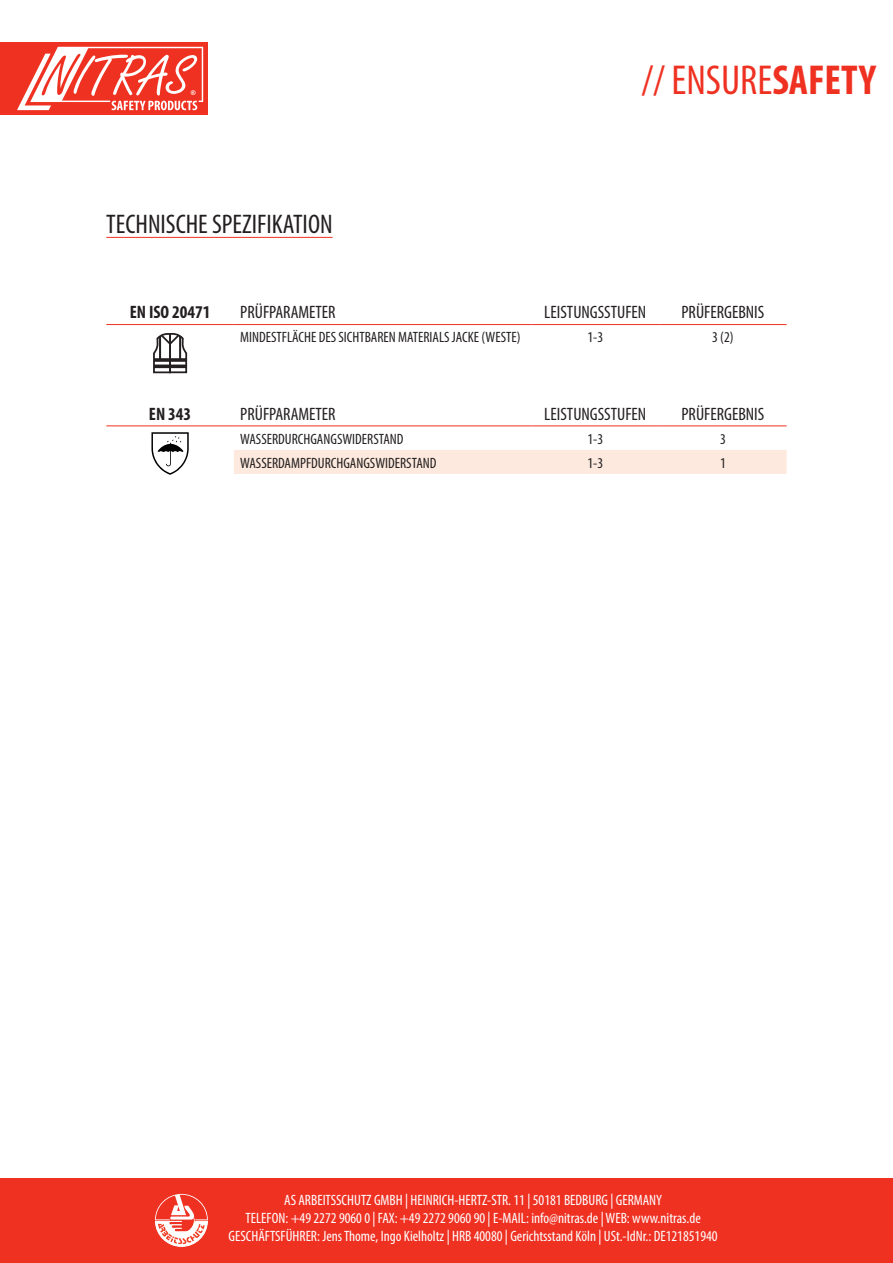
<style>
.page{position:relative;width:893px;height:1263px;background:#fff}
.page>*{position:absolute;margin:0;border:0;box-sizing:border-box;transform-origin:0 0}
.t1{font:condensed 42px "Myriad Pro";color:#ef3122}
.t2{font:condensed 27px "Myriad Pro";color:#231f20}
.t3{font:condensed 18px "Myriad Pro";color:#231f20}
.t4{font:700 condensed 18px "Myriad Pro";color:#231f20}
.t5{font:condensed 15px/18px "Myriad Pro";color:#fff;text-align:center}
.t6{font:condensed 15px "Myriad Pro";color:#231f20}
.s1{font-weight:700}
</style>
<div class="page">
<div style="left:0;top:1178px;width:893px;height:85px;background:#ef3122"></div>
<div style="left:0;top:43px;width:207px;height:72px;background:#ef3122"></div>
<svg style="left:17px;top:47px;width:186px;height:63px"></svg>
<svg style="left:155px;top:1194px;width:53px;height:53px"></svg>
<hr style="left:106px;top:237px;width:227px;height:1px;background:#ef3122">
<hr style="left:106px;top:324px;width:128px;height:1px;background:#ef3122">
<hr style="left:234px;top:324px;width:297px;height:1px;background:#ef3122">
<hr style="left:531px;top:324px;width:128px;height:1px;background:#ef3122">
<hr style="left:659px;top:324px;width:128px;height:1px;background:#ef3122">
<svg style="left:153px;top:333px;width:35px;height:40px"></svg>
<hr style="left:179px;top:336px;width:2px;height:23px;background:#231f20">
<hr style="left:159px;top:336px;width:2px;height:23px;background:#231f20">
<div style="left:234px;top:450px;width:553px;height:24px;background:#fde9dd"></div>
<hr style="left:106px;top:425px;width:128px;height:1px;background:#ef3122">
<hr style="left:234px;top:425px;width:297px;height:1px;background:#ef3122">
<hr style="left:531px;top:425px;width:128px;height:1px;background:#ef3122">
<hr style="left:659px;top:425px;width:128px;height:1px;background:#ef3122">
<svg style="left:151px;top:432px;width:38px;height:43px"></svg>
<p class="t2" style="left:106px;top:208px;width:228px">TECHNISCHE SPEZIFIKATION</p>
<h1 class="t1" style="left:641px;top:55px;width:236px">// ENSURE<span class="s1">SAFETY</span></h1>
<p class="t4" style="left:130px;top:301px;width:82px">EN ISO 20471</p>
<p class="t3" style="left:240px;top:301px;width:97px">PRÜFPARAMETER</p>
<p class="t3" style="left:544px;top:301px;width:104px">LEISTUNGSSTUFEN</p>
<p class="t3" style="left:681px;top:301px;width:84px">PRÜFERGEBNIS</p>
<p class="t6" style="left:240px;top:328px;width:282px">MINDESTFLÄCHE DES SICHTBAREN MATERIALS JACKE (WESTE)</p>
<p class="t6" style="left:587px;top:328px;width:17px">1-3</p>
<p class="t6" style="left:712px;top:328px;width:23px">3 (2)</p>
<p class="t4" style="left:149px;top:402px;width:44px">EN 343</p>
<p class="t3" style="left:240px;top:403px;width:97px">PRÜFPARAMETER</p>
<p class="t3" style="left:544px;top:403px;width:104px">LEISTUNGSSTUFEN</p>
<p class="t3" style="left:681px;top:403px;width:84px">PRÜFERGEBNIS</p>
<p class="t6" style="left:240px;top:429px;width:165px">WASSERDURCHGANGSWIDERSTAND</p>
<p class="t6" style="left:587px;top:429px;width:17px">1-3</p>
<p class="t6" style="left:720px;top:429px;width:7px">3</p>
<p class="t6" style="left:240px;top:453px;width:198px">WASSERDAMPFDURCHGANGSWIDERSTAND</p>
<p class="t6" style="left:587px;top:453px;width:17px">1-3</p>
<p class="t6" style="left:720px;top:453px;width:7px">1</p>
<p class="t5" style="left:229px;top:1191px;width:491px">AS ARBEITSSCHUTZ GMBH | HEINRICH-HERTZ-STR. 11 | 50181 BEDBURG | GERMANY<br>TELEFON: +49 2272 9060 0 | FAX: +49 2272 9060 90 | E-MAIL: info@nitras.de | WEB: www.nitras.de<br>GESCHÄFTSFÜHRER: Jens Thome, Ingo Kielholtz | HRB 40080 | Gerichtsstand Köln | USt.-IdNr.: DE121851940</p>
</div>
